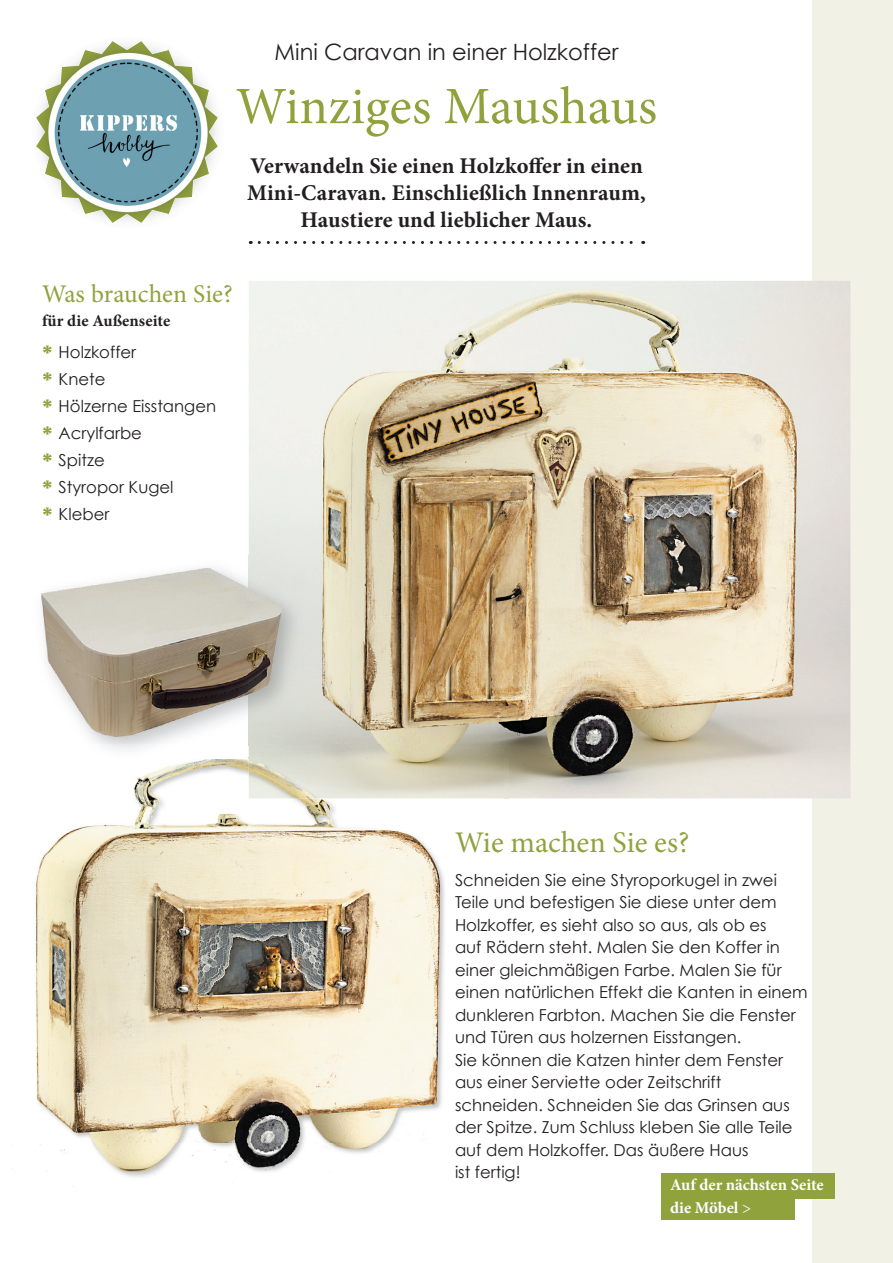
<style>
.page{position:relative;width:893px;height:1263px;background:#fff}
.page>*{position:absolute;margin:0;border:0;box-sizing:border-box;transform-origin:0 0}
.t1{font:52.5px "Minion Pro";color:#90a23c}
.t2{font:30px "Minion Pro";color:#90a23c}
.t3{font:25.5px "Minion Pro";color:#90a23c}
.t4{font:700 22.5px/27px "Minion Pro";letter-spacing:.005em;color:#231f20;text-align:center}
.t5{font:22.5px "Century Gothic";color:#231f20}
.t6{font:16.5px/22.5px "Century Gothic";color:#231f20}
.t7{font:700 16.5px/22.5px "Minion Pro";letter-spacing:-.005em;color:#fff}
.t8{font:700 16.5px "Minion Pro";letter-spacing:.005em;color:#231f20}
.s1{font-weight:700;font-size:22.5px;color:#90a23c}
.s2{font-weight:400}
</style>
<div class="page">
<div style="left:812px;top:0;width:81px;height:1263px;background:#f1f2e5"></div>
<img style="left:249px;top:281px;width:601px;height:517px">
<img style="left:504px;top:757px;width:5px;height:42px">
<img style="left:106px;top:745px;width:398px;height:12px">
<img style="left:11px;top:1144px;width:371px;height:43px">
<img style="left:36px;top:761px;width:165px;height:383px">
<img style="left:201px;top:759px;width:202px;height:385px">
<img style="left:403px;top:798px;width:101px;height:337px">
<img style="left:249px;top:757px;width:255px;height:41px">
<img style="left:41px;top:559px;width:263px;height:186px">
<img style="left:248px;top:757px;width:56px;height:2px">
<img style="left:248px;top:555px;width:36px;height:4px">
<img style="left:103px;top:745px;width:181px;height:1px">
<div style="left:661px;top:1173px;width:174px;height:25px;background:#90a23c"></div>
<div style="left:661px;top:1194px;width:134px;height:26px;background:#90a23c"></div>
<img style="left:36px;top:41px;width:182px;height:182px">
<svg style="left:259px;top:241px;width:385px;height:3px"></svg>
<h3 class="t5" style="left:274px;top:38px;width:345px">Mini Caravan in einer Holzkoffer</h3>
<h1 class="t1" style="left:236px;top:71px;width:423px">Winziges Maushaus</h1>
<h3 class="t4" style="left:247px;top:152px;width:400px">Verwandeln Sie einen Holzkoffer in einen<br>Mini-Caravan. Einschließlich Innenraum,<br>Haustiere und lieblicher Maus.</h3>
<h3 class="t3" style="left:42px;top:277px;width:192px">Was brauchen Sie?</h3>
<p class="t8" style="left:42px;top:309px;width:130px">für die Außenseite</p>
<p class="t6" style="left:43px;top:338px;width:175px;line-height:27px"><span class="s1">*</span> Holzkoffer<br><span class="s1">*</span> Knete<br><span class="s1">*</span> Hölzerne Eisstangen <span class="s1">*</span> Acrylfarbe<br><span class="s1">*</span> Spitze<br><span class="s1">*</span> Styropor Kugel<br><span class="s1">*</span> Kleber</p>
<h2 class="t2" style="left:455px;top:822px;width:236px">Wie machen Sie es?</h2>
<p class="t6" style="left:455px;top:868px;width:354px">Schneiden Sie eine Styroporkugel in zwei Teile und befestigen Sie diese unter dem Holzkoffer, es sieht also so aus, als ob es<br>auf Rädern steht. Malen Sie den Koffer in einer gleichmäßigen Farbe. Malen Sie für einen natürlichen Effekt die Kanten in einem dunkleren Farbton. Machen Sie die Fenster und Türen aus holzernen Eisstangen.<br>Sie können die Katzen hinter dem Fenster aus einer Serviette oder Zeitschrift schneiden. Schneiden Sie das Grinsen aus der Spitze. Zum Schluss kleben Sie alle Teile auf dem Holzkoffer. Das äußere Haus<br>ist fertig!</p>
<p class="t7" style="left:670px;top:1173px;width:155px">Auf der nächsten Seite die Möbel <span class="s2">&gt;</span></p>
</div>
